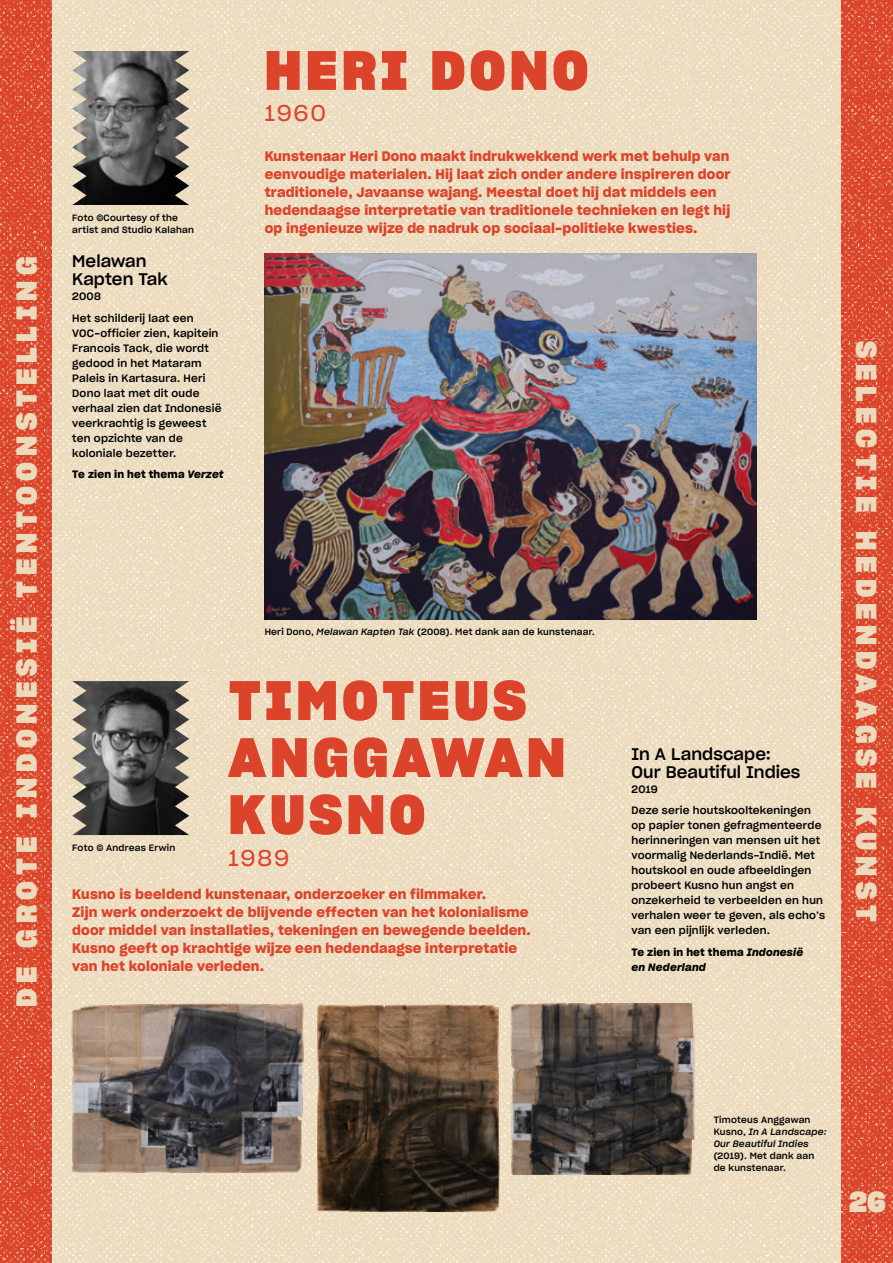
<style>
.page{position:relative;width:893px;height:1263px;background:#fff}
.page>*{position:absolute;margin:0;border:0;box-sizing:border-box;transform-origin:0 0}
.t1{font:54px/57px "Sharp Grotesk Bold 20";letter-spacing:.075em;color:#dc432b}
.t2{font:28.2px "Sharp Grotesk Bold 20";letter-spacing:.2em;color:#ecdabc}
.t3{font:22.5px "Sharp Grotesk Book 20";letter-spacing:.08em;color:#dc432b}
.t4{font:16.5px/18px "Sharp Grotesk Medium 20";letter-spacing:.005em;color:#000}
.t5{font:13.5px/18px "Sharp Grotesk Semi Bold 20";letter-spacing:.015em;color:#dc432b}
.t6{font:10.5px/15px "Sharp Grotesk Medium 20";letter-spacing:.02em;color:#000}
.t7{font:10.5px "Sharp Grotesk Semi Bold 20";letter-spacing:.02em;color:#000}
.t8{font:10.5px "Sharp Grotesk Semi Bold Italic 20";letter-spacing:.02em;color:#000}
.t9{font:9px/12px "Sharp Grotesk Medium 20";letter-spacing:.025em;color:#000}
.t10{font:9px/12px "Sharp Grotesk Medium Italic 20";letter-spacing:.025em;color:#000}
.s1{font-family:"Sharp Grotesk Semi Bold Italic 20"}
.s2{font-family:"Sharp Grotesk Medium Italic 20"}
.s3{font-family:"Sharp Grotesk Medium 20"}
</style>
<div class="page">
<img style="left:51px;top:0;width:791px;height:1263px">
<img style="left:0;top:0;width:51px;height:1263px">
<img style="left:842px;top:0;width:51px;height:1263px">
<img style="left:72px;top:51px;width:117px;height:154px">
<img style="left:72px;top:681px;width:117px;height:154px">
<img style="left:70px;top:1003px;width:235px;height:170px">
<img style="left:317px;top:1003px;width:182px;height:209px">
<img style="left:510px;top:1003px;width:189px;height:172px">
<img style="left:265px;top:254px;width:491px;height:365px">
<h2 class="t2" style="left:5px;top:1007px;width:752px;rotate:-90deg">DE GROTE INDONESIË TENTOONSTELLING</h2>
<p class="t9" style="left:72px;top:211px;width:123px">Foto ©Courtesy of the artist and Studio Kalahan</p>
<p class="t4" style="left:72px;top:251px;width:97px">Melawan<br>Kapten Tak</p>
<p class="t6" style="left:72px;top:285px;width:123px;line-height:21.5px">2008<br>Het schilderij laat een</p>
<p class="t6" style="left:72px;top:325px;width:151px">VOC-officier zien, kapitein<br>Francois Tack, die wordt gedood in het Mataram<br>Paleis in Kartasura. Heri<br>Dono laat met dit oude verhaal zien dat Indonesië veerkrachtig is geweest ten opzichte van de koloniale bezetter.</p>
<p class="t7" style="left:72px;top:466px;width:153px">Te zien in het thema <span class="s1">Verzet</span></p>
<h1 class="t1" style="left:265px;top:39px;width:325px">HERI DONO</h1>
<h3 class="t3" style="left:265px;top:95px;width:63px">1960</h3>
<p class="t5" style="left:265px;top:146px;width:467px">Kunstenaar Heri Dono maakt indrukwekkend werk met behulp van eenvoudige materialen. Hij laat zich onder andere inspireren door traditionele, Javaanse wajang. Meestal doet hij dat middels een hedendaagse interpretatie van traditionele technieken en legt hij op ingenieuze wijze de nadruk op sociaal-politieke kwesties.</p>
<p class="t9" style="left:265px;top:625px;width:332px">Heri Dono, <span class="s2">Melawan Kapten Tak</span> (2008). Met dank aan de kunstenaar.</p>
<p class="t9" style="left:72px;top:841px;width:105px">Foto © Andreas Erwin</p>
<h1 class="t1" style="left:229px;top:669px;width:338px">TIMOTEUS<br>ANGGAWAN<br>KUSNO</h1>
<h3 class="t3" style="left:229px;top:839px;width:62px">1989</h3>
<p class="t5" style="left:72px;top:884px;width:460px">Kusno is beeldend kunstenaar, onderzoeker en filmmaker.<br>Zijn werk onderzoekt de blijvende effecten van het kolonialisme door middel van installaties, tekeningen en bewegende beelden.<br>Kusno geeft op krachtige wijze een hedendaagse interpretatie van het koloniale verleden.</p>
<p class="t4" style="left:631px;top:744px;width:170px">In A Landscape:<br>Our Beautiful Indies</p>
<p class="t6" style="left:631px;top:778px;width:181px;line-height:21.5px">2019<br>Deze serie houtskooltekeningen</p>
<p class="t6" style="left:631px;top:817px;width:195px">op papier tonen gefragmenteerde herinneringen van mensen uit het voormalig Nederlands-Indië. Met houtskool en oude afbeeldingen probeert Kusno hun angst en onzekerheid te verbeelden en hun verhalen weer te geven, als echo’s van een pijnlijk verleden.</p>
<p class="t7" style="left:631px;top:943px;width:173px">Te zien in het thema <span class="s1">Indonesië</span></p>
<p class="t8" style="left:631px;top:958px;width:76px">en Nederland</p>
<h2 class="t2" style="left:888px;top:341px;width:582px;rotate:90deg">SELECTIE HEDENDAAGSE KUNST</h2>
<p class="t9" style="left:714px;top:1113px;width:98px">Timoteus Anggawan</p>
<p class="t10" style="left:714px;top:1125px;width:114px"><span class="s3">Kusno,</span> In A Landscape:<br>Our Beautiful Indies</p>
<p class="t9" style="left:714px;top:1149px;width:102px">(2019). Met dank aan de kunstenaar.</p>
<h2 class="t2" style="left:849px;top:1180px;width:38px">26</h2>
</div>
